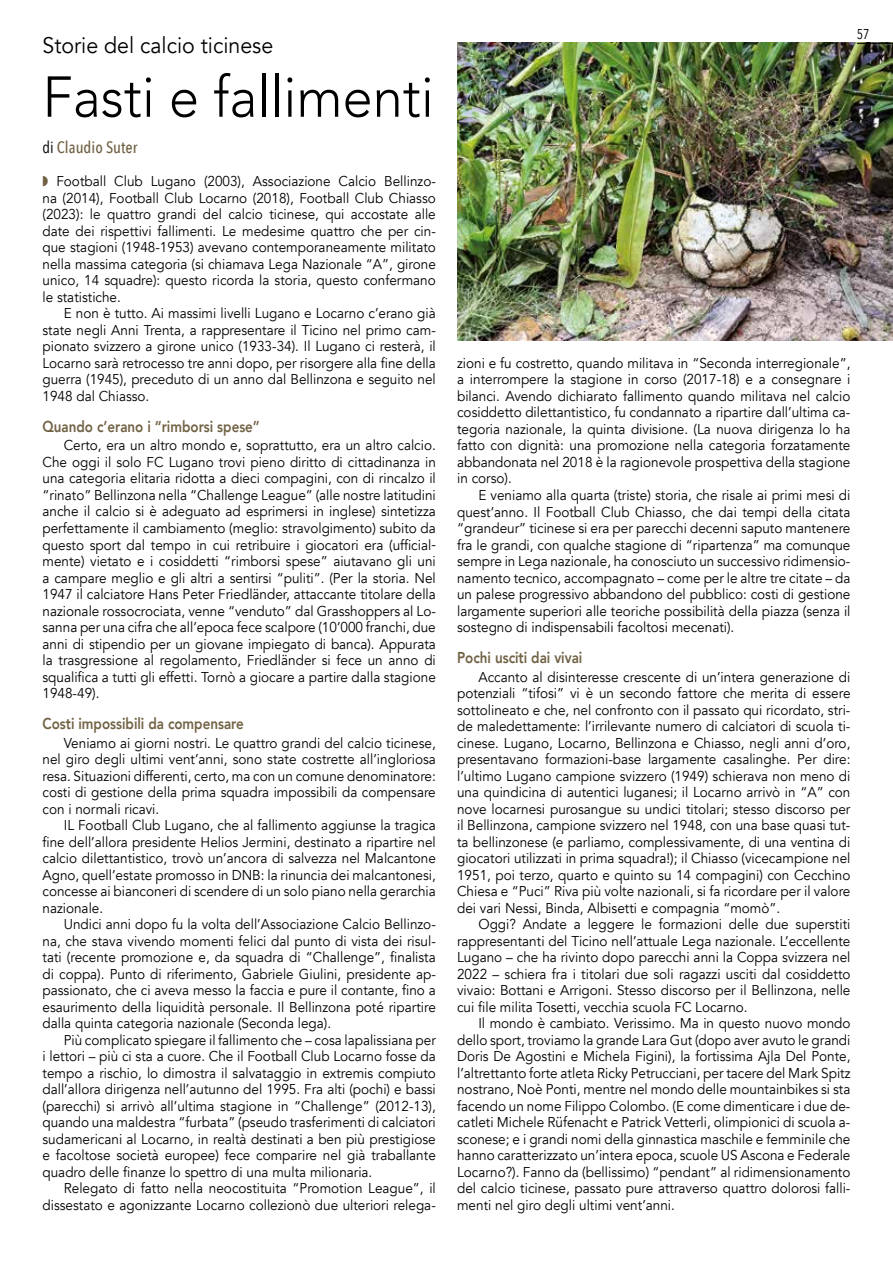
<style>
.page{position:relative;width:893px;height:1263px;background:#fff}
.page>*{position:absolute;margin:0;border:0;box-sizing:border-box;transform-origin:0 0}
.t1{font:300 57px "Avenir";color:#000;scale:.95 1}
.t2{font:22.5px "Avenir";color:#000;scale:.95 1}
.t3{font:500 16.5px "Avenir Next Condensed";color:#716244}
.t4{font:800 15.75px "Avenir";color:#716244;scale:.85 1}
.t5{font:14.25px/16.5px "Avenir";color:#000;text-align:justify;scale:.95 1}
.t6{font:14.25px "Avenir Next Condensed";color:#000;scale:.95 1}
.s1{font-weight:400;color:#000}
</style>
<div class="page">
<img style="left:457px;top:43px;width:436px;height:298px">
<hr style="left:857px;top:43px;width:36px;height:1px;background:#000">
<h2 class="t2" style="left:43px;top:32px;width:244px">Storie del calcio ticinese</h2>
<h1 class="t1" style="left:43px;top:63px;width:413px">Fasti e fallimenti</h1>
<p class="t3" style="left:43px;top:138px;width:97px"><span class="s1">di</span> Claudio Suter</p>
<p class="t5" style="left:43px;top:174px;width:416px;text-indent:14px">Football Club Lugano (2003), Associazione Calcio Bellinzo&shy;na (2014), Football Club Locarno (2018), Football Club Chiasso (2023): le quattro grandi del calcio ticinese, qui accostate alle date dei rispettivi fallimenti. Le medesime quattro che per cin&shy;que stagioni (1948-1953) avevano contemporaneamente militato nella massima categoria (si chiamava Lega Nazionale “A”, girone unico, 14 squadre): questo ricorda la storia, questo confermano le statistiche.</p>
<p class="t5" style="left:43px;top:306px;width:416px;text-indent:21px">E non è tutto. Ai massimi livelli Lugano e Locarno c’erano già state negli Anni Trenta, a rappresentare il Ticino nel primo cam&shy;pionato svizzero a girone unico (1933-34). Il Lugano ci resterà, il Locarno sarà retrocesso tre anni dopo, per risorgere alla fine della guerra (1945), preceduto di un anno dal Bellinzona e seguito nel 1948 dal Chiasso.</p>
<p class="t4" style="left:43px;top:414px;width:257px">Quando c’erano i “rimborsi spese”</p>
<p class="t5" style="left:43px;top:438px;width:416px;text-indent:21px">Certo, era un altro mondo e, soprattutto, era un altro calcio.<br>Che oggi il solo FC Lugano trovi pieno diritto di cittadinanza in una categoria elitaria ridotta a dieci compagini, con di rincalzo il “rinato” Bellinzona nella “Challenge League” (alle nostre latitudini anche il calcio si è adeguato ad esprimersi in inglese) sintetizza perfettamente il cambiamento (meglio: stravolgimento) subito da questo sport dal tempo in cui retribuire i giocatori era (ufficial&shy;mente) vietato e i cosiddetti “rimborsi spese” aiutavano gli uni a campare meglio e gli altri a sentirsi “puliti”. (Per la storia. Nel 1947 il calciatore Hans Peter Friedländer, attaccante titolare della nazionale rossocrociata, venne “venduto” dal Grasshoppers al Lo&shy;sanna per una cifra che all’epoca fece scalpore (10’000 franchi, due anni di stipendio per un giovane impiegato di banca). Appurata la trasgressione al regolamento, Friedländer si fece un anno di squalifica a tutti gli effetti. Tornò a giocare a partire dalla stagione 1948-49).</p>
<p class="t4" style="left:43px;top:711px;width:238px">Costi impossibili da compensare</p>
<p class="t5" style="left:43px;top:735px;width:416px;text-indent:21px">Veniamo ai giorni nostri. Le quattro grandi del calcio ticinese, nel giro degli ultimi vent’anni, sono state costrette all’ingloriosa resa. Situazioni differenti, certo, ma con un comune denominatore: costi di gestione della prima squadra impossibili da compensare con i normali ricavi.</p>
<p class="t5" style="left:43px;top:817px;width:416px;text-indent:21px">IL Football Club Lugano, che al fallimento aggiunse la tragica fine dell’allora presidente Helios Jermini, destinato a ripartire nel calcio dilettantistico, trovò un’ancora di salvezza nel Malcantone Agno, quell’estate promosso in DNB: la rinuncia dei malcantonesi, concesse ai bianconeri di scendere di un solo piano nella gerarchia nazionale.</p>
<p class="t5" style="left:43px;top:916px;width:416px;text-indent:21px">Undici anni dopo fu la volta dell’Associazione Calcio Bellinzo&shy;na, che stava vivendo momenti felici dal punto di vista dei risul&shy;tati (recente promozione e, da squadra di “Challenge”, finalista di coppa). Punto di riferimento, Gabriele Giulini, presidente ap&shy;passionato, che ci aveva messo la faccia e pure il contante, fino a esaurimento della liquidità personale. Il Bellinzona poté ripartire dalla quinta categoria nazionale (Seconda lega).</p>
<p class="t5" style="left:43px;top:1032px;width:416px;text-indent:21px">Più complicato spiegare il fallimento che – cosa lapalissiana per i lettori – più ci sta a cuore. Che il Football Club Locarno fosse da tempo a rischio, lo dimostra il salvataggio in extremis compiuto dall’allora dirigenza nell’autunno del 1995. Fra alti (pochi) e bassi (parecchi) si arrivò all’ultima stagione in “Challenge” (2012-13), quando una maldestra “furbata” (pseudo trasferimenti di calciatori sudamericani al Locarno, in realtà destinati a ben più prestigiose e facoltose società europee) fece comparire nel già traballante quadro delle finanze lo spettro di una multa milionaria.</p>
<p class="t5" style="left:43px;top:1180px;width:416px;text-align:right">Relegato di fatto nella neocostituita “Promotion League”, il dissestato e agonizzante Locarno collezionò due ulteriori relega-</p>
<p class="t6" style="left:857px;top:22px;width:15px">57</p>
<p class="t5" style="left:457px;top:355px;width:416px">zioni e fu costretto, quando militava in “Seconda interregionale”, a interrompere la stagione in corso (2017-18) e a consegnare i bilanci. Avendo dichiarato fallimento quando militava nel calcio cosiddetto dilettantistico, fu condannato a ripartire dall’ultima ca&shy;tegoria nazionale, la quinta divisione. (La nuova dirigenza lo ha fatto con dignità: una promozione nella categoria forzatamente abbandonata nel 2018 è la ragionevole prospettiva della stagione in corso).</p>
<p class="t5" style="left:457px;top:487px;width:416px;text-indent:21px">E veniamo alla quarta (triste) storia, che risale ai primi mesi di quest’anno. Il Football Club Chiasso, che dai tempi della citata “grandeur” ticinese si era per parecchi decenni saputo mantenere fra le grandi, con qualche stagione di “ripartenza” ma comunque sempre in Lega nazionale, ha conosciuto un successivo ridimensio&shy;namento tecnico, accompagnato – come per le altre tre citate – da un palese progressivo abbandono del pubblico: costi di gestione largamente superiori alle teoriche possibilità della piazza (senza il sostegno di indispensabili facoltosi mecenati).</p>
<p class="t4" style="left:457px;top:645px;width:149px">Pochi usciti dai vivai</p>
<p class="t5" style="left:457px;top:669px;width:416px;text-indent:21px">Accanto al disinteresse crescente di un’intera generazione di potenziali “tifosi” vi è un secondo fattore che merita di essere sottolineato e che, nel confronto con il passato qui ricordato, stri&shy;de maledettamente: l’irrilevante numero di calciatori di scuola ti&shy;cinese. Lugano, Locarno, Bellinzona e Chiasso, negli anni d’oro, presentavano formazioni-base largamente casalinghe. Per dire: l’ultimo Lugano campione svizzero (1949) schierava non meno di una quindicina di autentici luganesi; il Locarno arrivò in “A” con nove locarnesi purosangue su undici titolari; stesso discorso per il Bellinzona, campione svizzero nel 1948, con una base quasi tut&shy;ta bellinzonese (e parliamo, complessivamente, di una ventina di giocatori utilizzati in prima squadra!); il Chiasso (vicecampione nel 1951, poi terzo, quarto e quinto su 14 compagini) con Cecchino Chiesa e “Puci” Riva più volte nazionali, si fa ricordare per il valore dei vari Nessi, Binda, Albisetti e compagnia “momò”.</p>
<p class="t5" style="left:457px;top:916px;width:416px;text-indent:21px">Oggi? Andate a leggere le formazioni delle due superstiti rappresentanti del Ticino nell’attuale Lega nazionale. L’eccellente Lugano – che ha rivinto dopo parecchi anni la Coppa svizzera nel 2022 – schiera fra i titolari due soli ragazzi usciti dal cosiddetto vivaio: Bottani e Arrigoni. Stesso discorso per il Bellinzona, nelle cui file milita Tosetti, vecchia scuola FC Locarno.</p>
<p class="t5" style="left:457px;top:1015px;width:416px;text-indent:21px">Il mondo è cambiato. Verissimo. Ma in questo nuovo mondo dello sport, troviamo la grande Lara Gut (dopo aver avuto le grandi Doris De Agostini e Michela Figini), la fortissima Ajla Del Ponte, l’altrettanto forte atleta Ricky Petrucciani, per tacere del Mark Spitz nostrano, Noè Ponti, mentre nel mondo delle mountainbikes si sta facendo un nome Filippo Colombo. (E come dimenticare i due de&shy;catleti Michele Rüfenacht e Patrick Vetterli, olimpionici di scuola a&shy;sconese; e i grandi nomi della ginnastica maschile e femminile che hanno caratterizzato un’intera epoca, scuole US Ascona e Federale Locarno?). Fanno da (bellissimo) “pendant” al ridimensionamento del calcio ticinese, passato pure attraverso quattro dolorosi falli&shy;menti nel giro degli ultimi vent’anni.</p>
</div>
